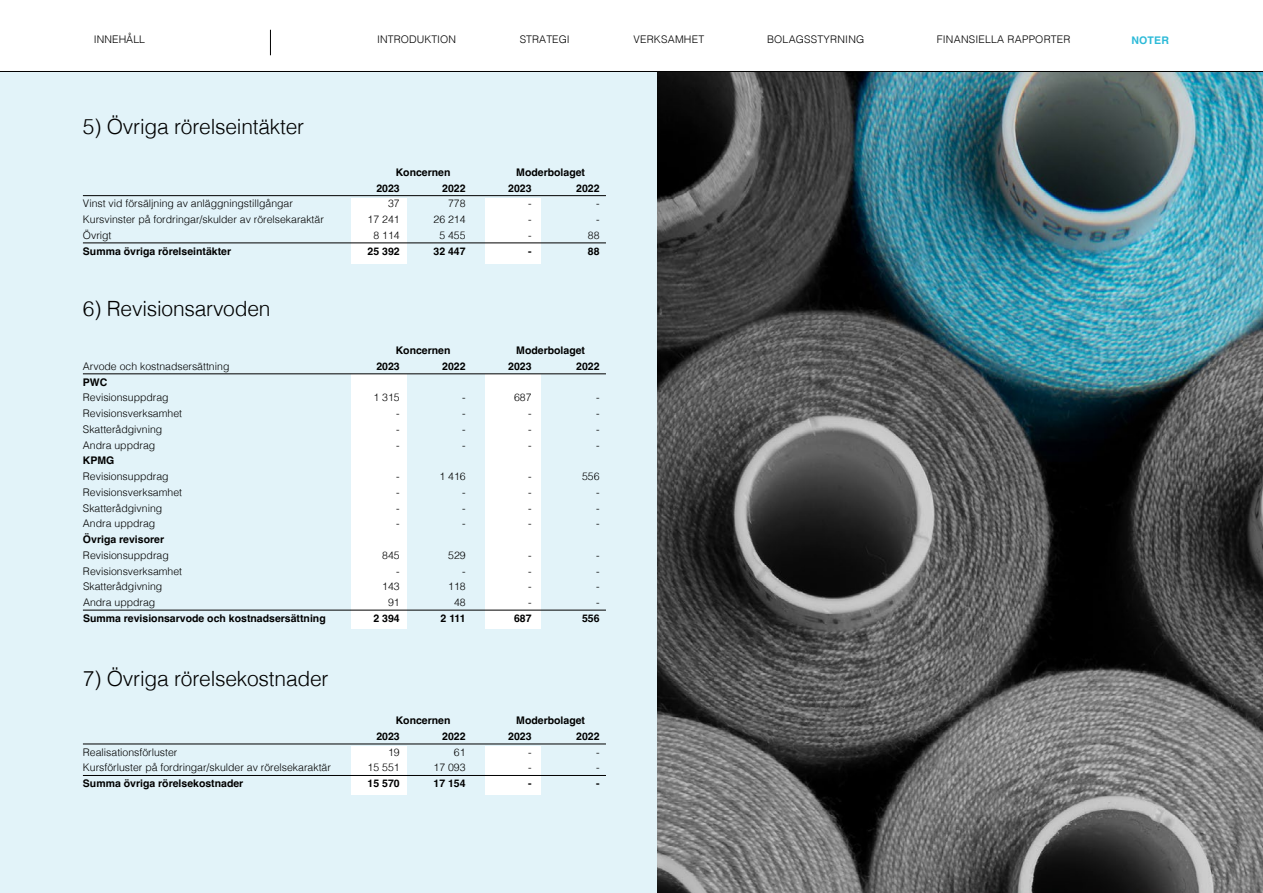
<style>
.page{position:relative;width:1263px;height:893px;background:#fff}
.page>*{position:absolute;margin:0;border:0;box-sizing:border-box;transform-origin:0 0}
.t1{font:300 21px "Helvetica";letter-spacing:-.01em;color:#000}
.t2{font:300 10.5px "Helvetica";color:#000}
.t3{font:700 10.5px "Helvetica";color:#000}
.t4{font:300 10.5px "Helvetica";letter-spacing:.02em;color:#000}
.t5{font:700 10.5px "Helvetica";letter-spacing:.02em;color:#2cbad8}
</style>
<div class="page">
<div style="left:0;top:72px;width:1263px;height:821px;background:#e2f3f9"></div>
<hr style="left:0;top:71px;width:1263px;height:1px;background:#000">
<svg style="left:270px;top:30px;width:1px;height:25px"></svg>
<div style="left:485px;top:198px;width:55px;height:65px;background:#fff"></div>
<div style="left:351px;top:198px;width:55px;height:65px;background:#fff"></div>
<hr style="left:83px;top:195px;width:523px;height:1px;background:#000">
<hr style="left:83px;top:243px;width:523px;height:1px;background:#000">
<div style="left:485px;top:374px;width:55px;height:254px;background:#fff"></div>
<div style="left:351px;top:374px;width:55px;height:254px;background:#fff"></div>
<hr style="left:83px;top:374px;width:523px;height:1px;background:#000">
<hr style="left:83px;top:610px;width:523px;height:1px;background:#000">
<div style="left:485px;top:746px;width:55px;height:49px;background:#fff"></div>
<div style="left:351px;top:746px;width:55px;height:49px;background:#fff"></div>
<hr style="left:83px;top:744px;width:523px;height:1px;background:#000">
<hr style="left:83px;top:775px;width:523px;height:1px;background:#000">
<img style="left:657px;top:73px;width:606px;height:820px">
<p class="t2" style="left:94px;top:31px;width:53px">INNEHÅLL</p>
<p class="t2" style="left:377px;top:30px;width:80px">INTRODUKTION</p>
<p class="t2" style="left:520px;top:30px;width:51px">STRATEGI</p>
<p class="t4" style="left:633px;top:31px;width:72px">VERKSAMHET</p>
<p class="t4" style="left:767px;top:31px;width:99px">BOLAGSSTYRNING</p>
<p class="t4" style="left:937px;top:31px;width:135px">FINANSIELLA RAPPORTER</p>
<p class="t5" style="left:1131px;top:34px;width:39px">NOTER</p>
<h1 class="t1" style="left:83px;top:109px;width:223px">5) Övriga rörelseintäkter</h1>
<p class="t3" style="left:396px;top:166px;width:56px">Koncernen</p>
<p class="t3" style="left:516px;top:166px;width:70px">Moderbolaget</p>
<p class="t3" style="left:376px;top:182px;width:25px">2023</p>
<p class="t3" style="left:442px;top:182px;width:25px">2022</p>
<p class="t3" style="left:508px;top:182px;width:25px">2023</p>
<p class="t3" style="left:576px;top:182px;width:25px">2022</p>
<p class="t2" style="left:83px;top:195px;width:212px">Vinst vid försäljning av anläggningstillgångar</p>
<p class="t2" style="left:388px;top:195px;width:13px">37</p>
<p class="t2" style="left:448px;top:195px;width:19px">778</p>
<p class="t2" style="left:528px;top:195px;width:5px">-</p>
<p class="t2" style="left:596px;top:195px;width:5px">-</p>
<p class="t2" style="left:83px;top:210px;width:242px">Kursvinster på fordringar/skulder av rörelsekaraktär</p>
<p class="t2" style="left:368px;top:210px;width:34px">17 241</p>
<p class="t2" style="left:433px;top:210px;width:34px">26 214</p>
<p class="t2" style="left:528px;top:210px;width:5px">-</p>
<p class="t2" style="left:596px;top:210px;width:5px">-</p>
<p class="t2" style="left:83px;top:226px;width:30px">Övrigt</p>
<p class="t2" style="left:373px;top:226px;width:28px">8 114</p>
<p class="t2" style="left:439px;top:226px;width:28px">5 455</p>
<p class="t2" style="left:528px;top:226px;width:5px">-</p>
<p class="t2" style="left:588px;top:226px;width:13px">88</p>
<p class="t3" style="left:83px;top:245px;width:150px">Summa övriga rörelseintäkter</p>
<p class="t3" style="left:368px;top:245px;width:34px">25 392</p>
<p class="t3" style="left:433px;top:245px;width:34px">32 447</p>
<p class="t3" style="left:528px;top:245px;width:5px">-</p>
<p class="t3" style="left:588px;top:245px;width:13px">88</p>
<h1 class="t1" style="left:83px;top:290px;width:189px">6) Revisionsarvoden</h1>
<p class="t3" style="left:396px;top:344px;width:56px">Koncernen</p>
<p class="t3" style="left:516px;top:344px;width:70px">Moderbolaget</p>
<p class="t2" style="left:83px;top:357px;width:148px">Arvode och kostnadsersättning</p>
<p class="t3" style="left:376px;top:360px;width:25px">2023</p>
<p class="t3" style="left:442px;top:360px;width:25px">2022</p>
<p class="t3" style="left:508px;top:360px;width:25px">2023</p>
<p class="t3" style="left:576px;top:360px;width:25px">2022</p>
<p class="t3" style="left:83px;top:375px;width:26px">PWC</p>
<p class="t2" style="left:83px;top:389px;width:87px">Revisionsuppdrag</p>
<p class="t2" style="left:373px;top:389px;width:28px">1 315</p>
<p class="t2" style="left:462px;top:389px;width:5px">-</p>
<p class="t2" style="left:514px;top:389px;width:19px">687</p>
<p class="t2" style="left:596px;top:389px;width:5px">-</p>
<p class="t2" style="left:83px;top:404px;width:101px">Revisionsverksamhet</p>
<p class="t2" style="left:396px;top:404px;width:5px">-</p>
<p class="t2" style="left:462px;top:404px;width:5px">-</p>
<p class="t2" style="left:528px;top:404px;width:5px">-</p>
<p class="t2" style="left:596px;top:404px;width:5px">-</p>
<p class="t2" style="left:83px;top:420px;width:81px">Skatterådgivning</p>
<p class="t2" style="left:396px;top:420px;width:5px">-</p>
<p class="t2" style="left:462px;top:420px;width:5px">-</p>
<p class="t2" style="left:528px;top:420px;width:5px">-</p>
<p class="t2" style="left:596px;top:420px;width:5px">-</p>
<p class="t2" style="left:83px;top:436px;width:74px">Andra uppdrag</p>
<p class="t2" style="left:396px;top:436px;width:5px">-</p>
<p class="t2" style="left:462px;top:436px;width:5px">-</p>
<p class="t2" style="left:528px;top:436px;width:5px">-</p>
<p class="t2" style="left:596px;top:436px;width:5px">-</p>
<p class="t3" style="left:83px;top:454px;width:33px">KPMG</p>
<p class="t2" style="left:83px;top:467px;width:87px">Revisionsuppdrag</p>
<p class="t2" style="left:396px;top:467px;width:5px">-</p>
<p class="t2" style="left:439px;top:467px;width:28px">1 416</p>
<p class="t2" style="left:528px;top:467px;width:5px">-</p>
<p class="t2" style="left:582px;top:467px;width:19px">556</p>
<p class="t2" style="left:83px;top:483px;width:101px">Revisionsverksamhet</p>
<p class="t2" style="left:396px;top:483px;width:5px">-</p>
<p class="t2" style="left:462px;top:483px;width:5px">-</p>
<p class="t2" style="left:528px;top:483px;width:5px">-</p>
<p class="t2" style="left:596px;top:483px;width:5px">-</p>
<p class="t2" style="left:83px;top:499px;width:81px">Skatterådgivning</p>
<p class="t2" style="left:396px;top:499px;width:5px">-</p>
<p class="t2" style="left:462px;top:499px;width:5px">-</p>
<p class="t2" style="left:528px;top:499px;width:5px">-</p>
<p class="t2" style="left:596px;top:499px;width:5px">-</p>
<p class="t2" style="left:83px;top:515px;width:74px">Andra uppdrag</p>
<p class="t2" style="left:396px;top:515px;width:5px">-</p>
<p class="t2" style="left:462px;top:515px;width:5px">-</p>
<p class="t2" style="left:528px;top:515px;width:5px">-</p>
<p class="t2" style="left:596px;top:515px;width:5px">-</p>
<p class="t3" style="left:83px;top:533px;width:83px">Övriga revisorer</p>
<p class="t2" style="left:83px;top:546px;width:87px">Revisionsuppdrag</p>
<p class="t2" style="left:382px;top:546px;width:19px">845</p>
<p class="t2" style="left:448px;top:546px;width:19px">529</p>
<p class="t2" style="left:528px;top:546px;width:5px">-</p>
<p class="t2" style="left:596px;top:546px;width:5px">-</p>
<p class="t2" style="left:83px;top:562px;width:101px">Revisionsverksamhet</p>
<p class="t2" style="left:396px;top:562px;width:5px">-</p>
<p class="t2" style="left:462px;top:562px;width:5px">-</p>
<p class="t2" style="left:528px;top:562px;width:5px">-</p>
<p class="t2" style="left:596px;top:562px;width:5px">-</p>
<p class="t2" style="left:83px;top:578px;width:81px">Skatterådgivning</p>
<p class="t2" style="left:382px;top:578px;width:19px">143</p>
<p class="t2" style="left:448px;top:578px;width:19px">118</p>
<p class="t2" style="left:528px;top:578px;width:5px">-</p>
<p class="t2" style="left:596px;top:578px;width:5px">-</p>
<p class="t2" style="left:83px;top:593px;width:74px">Andra uppdrag</p>
<p class="t2" style="left:388px;top:593px;width:13px">91</p>
<p class="t2" style="left:454px;top:593px;width:13px">48</p>
<p class="t2" style="left:528px;top:593px;width:5px">-</p>
<p class="t2" style="left:596px;top:593px;width:5px">-</p>
<p class="t3" style="left:83px;top:612px;width:244px">Summa revisionsarvode och kostnadsersättning</p>
<p class="t3" style="left:373px;top:612px;width:28px">2 394</p>
<p class="t3" style="left:441px;top:612px;width:27px">2 111</p>
<p class="t3" style="left:514px;top:612px;width:19px">687</p>
<p class="t3" style="left:582px;top:612px;width:19px">556</p>
<h1 class="t1" style="left:83px;top:661px;width:247px">7) Övriga rörelsekostnader</h1>
<p class="t3" style="left:396px;top:714px;width:56px">Koncernen</p>
<p class="t3" style="left:516px;top:714px;width:70px">Moderbolaget</p>
<p class="t3" style="left:376px;top:730px;width:25px">2023</p>
<p class="t3" style="left:442px;top:730px;width:25px">2022</p>
<p class="t3" style="left:508px;top:730px;width:25px">2023</p>
<p class="t3" style="left:576px;top:730px;width:25px">2022</p>
<p class="t2" style="left:83px;top:743px;width:96px">Realisationsförluster</p>
<p class="t2" style="left:388px;top:743px;width:13px">19</p>
<p class="t2" style="left:454px;top:743px;width:13px">61</p>
<p class="t2" style="left:528px;top:743px;width:5px">-</p>
<p class="t2" style="left:596px;top:743px;width:5px">-</p>
<p class="t2" style="left:83px;top:759px;width:249px">Kursförluster på fordringar/skulder av rörelsekaraktär</p>
<p class="t2" style="left:368px;top:759px;width:34px">15 551</p>
<p class="t2" style="left:433px;top:759px;width:34px">17 093</p>
<p class="t2" style="left:528px;top:759px;width:5px">-</p>
<p class="t2" style="left:596px;top:759px;width:5px">-</p>
<p class="t3" style="left:83px;top:777px;width:162px">Summa övriga rörelsekostnader</p>
<p class="t3" style="left:368px;top:777px;width:34px">15 570</p>
<p class="t3" style="left:433px;top:777px;width:34px">17 154</p>
<p class="t3" style="left:528px;top:777px;width:5px">-</p>
<p class="t3" style="left:596px;top:777px;width:5px">-</p>
</div>
